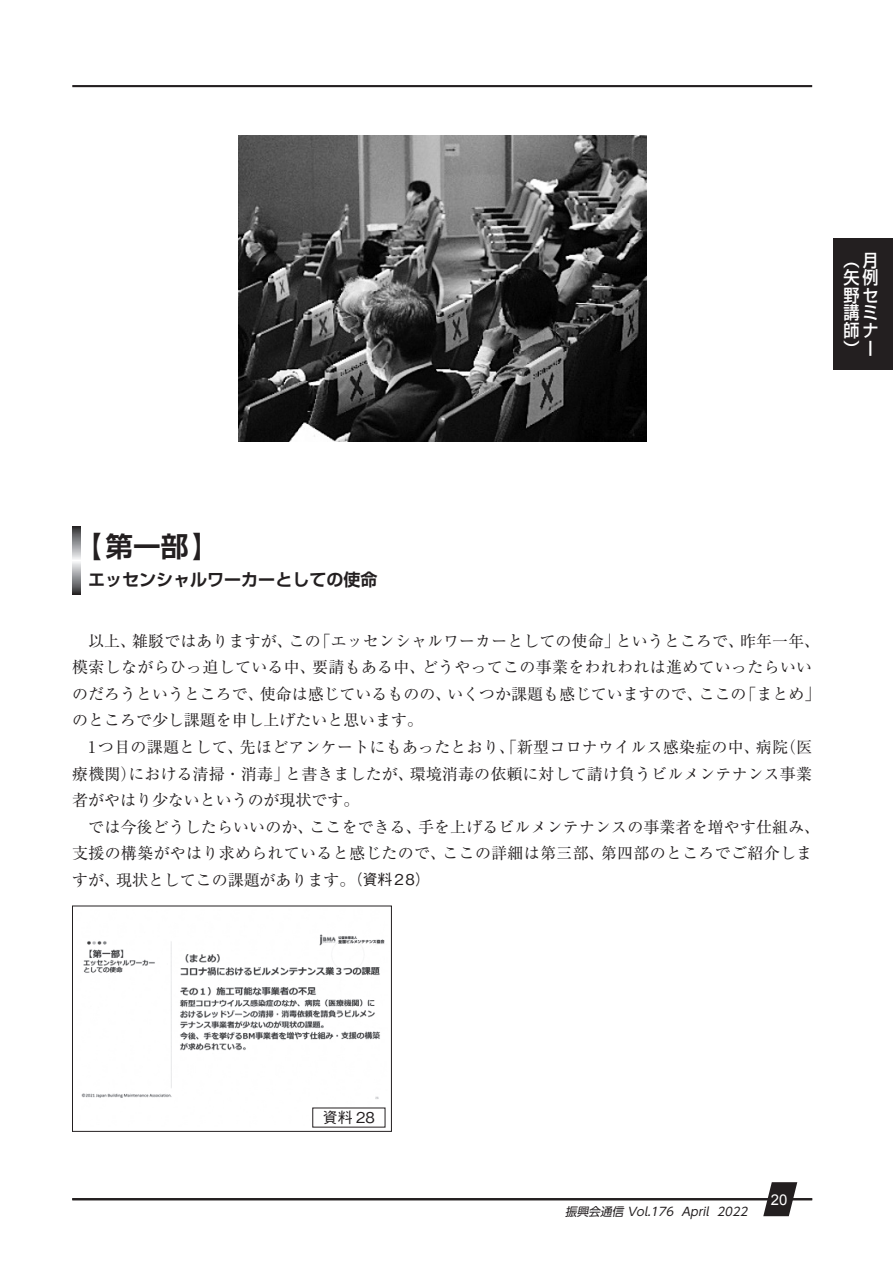
<style>
.page{position:relative;width:893px;height:1263px;background:#fff}
.page>*{position:absolute;margin:0;border:0;box-sizing:border-box;transform-origin:0 0}
.t1{font:700 27.6px "Shin Go Pro De";color:#231f20}
.t2{font:500 17.55px/17.5px "Shin Go Pr 6 N";color:#fff;text-align:justify;scale:.92 1}
.t3{font:700 16.95px "Shin Go Pro De";color:#231f20}
.t4{font:15.9px/26.5px "Ryumin Pr 6 N";letter-spacing:.01em;color:#231f20}
.t5{font:500 14.85px "Gothic BBB Pro";color:#231f20}
.t6{font:14.85px "Arial";color:#fff}
.t7{font:italic 11.7px "UD Shin Go Pr 6 N";color:#231f20}
.s1{font-family:"Gothic BBB Pro";font-weight:500;font-size:14.85px}
</style>
<div class="page">
<hr style="left:72px;top:85px;width:740px;height:2px;background:#231f20">
<hr style="left:72px;top:1198px;width:740px;height:2px;background:#231f20">
<svg style="left:763px;top:1182px;width:34px;height:34px"></svg>
<div style="left:833px;top:238px;width:60px;height:132px;background:#231f20"></div>
<img style="left:238px;top:135px;width:408px;height:306px">
<svg style="left:72px;top:526px;width:9px;height:68px"></svg>
<img style="left:81px;top:934px;width:305px;height:194px">
<div style="left:72px;top:906px;width:320px;height:225px;border:1px solid #231f20"></div>
<div style="left:313px;top:1108px;width:72px;height:19px;background:#fff"></div>
<p class="t2" style="left:843px;top:250px;width:39px">（月矢例野セ講ミ師ナ）ー</p>
<h1 class="t1" style="left:74px;top:524px;width:147px">【第一部】</h1>
<p class="t3" style="left:88px;top:565px;width:291px">エッセンシャルワーカーとしての使命</p>
<p class="t4" style="left:72px;top:626px;width:750px;text-indent:16px">以上、雑駁ではありますが、この「エッセンシャルワーカーとしての使命」というところで、昨年一年、模索しながらひっ迫している中、要請もある中、どうやってこの事業をわれわれは進めていったらいいのだろうというところで、使命は感じているものの、いくつか課題も感じていますので、ここの「まとめ」のところで少し課題を申し上げたいと思います。</p>
<p class="t4" style="left:72px;top:733px;width:741px;text-align:justify;text-indent:16px">1つ目の課題として、先ほどアンケートにもあったとおり、「新型コロナウイルス感染症の中、病院（医療機関）における清掃・消毒」と書きましたが、環境消毒の依頼に対して請け負うビルメンテナンス事業者がやはり少ないというのが現状です。</p>
<p class="t4" style="left:72px;top:813px;width:749px;text-indent:16px">では今後どうしたらいいのか、ここをできる、手を上げるビルメンテナンスの事業者を増やす仕組み、支援の構築がやはり求められていると感じたので、ここの詳細は第三部、第四部のところでご紹介しますが、現状としてこの課題があります。<span class="s1">（資料28）</span></p>
<p class="t5" style="left:323px;top:1106px;width:54px">資料 28</p>
<p class="t7" style="left:565px;top:1202px;width:187px">振興会通信 Vol.176 April 2022</p>
<p class="t6" style="left:771px;top:1189px;width:18px">20</p>
</div>
